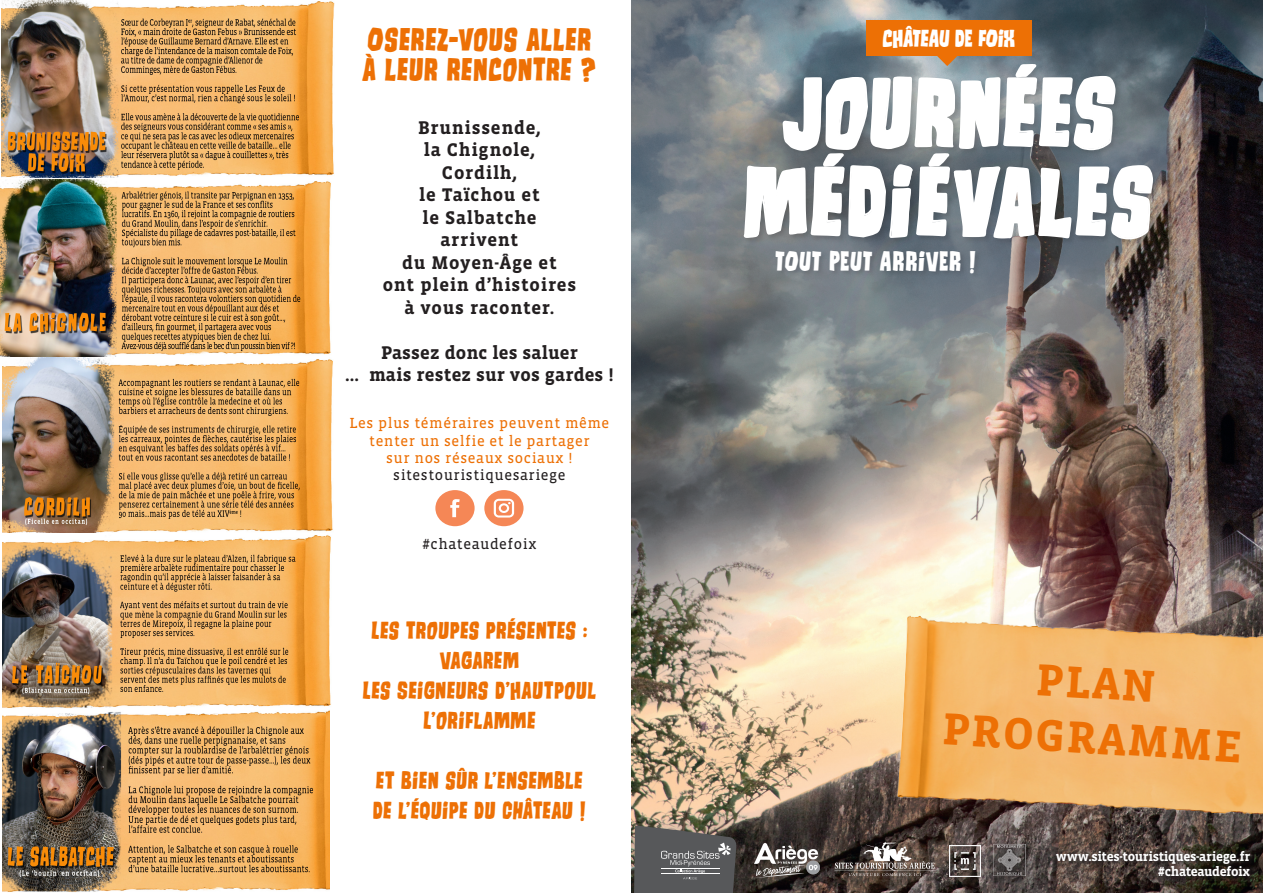
<style>
.page{position:relative;width:1263px;height:893px;background:#fff}
.page>*{position:absolute;margin:0;border:0;box-sizing:border-box;transform-origin:0 0}
.t1{font:89.25px "Runcible";letter-spacing:.04em;color:#fff}
.t2{font:700 45.75px "Vista Slab OT";color:#ed7005}
.t3{font:30px "Runcible";letter-spacing:.04em;color:#ed7005}
.t4{font:25.5px "Runcible";letter-spacing:.04em;color:#fff}
.t5{font:22.5px "Runcible";letter-spacing:.04em;color:#ed7005}
.t6{font:22.5px "Runcible";letter-spacing:.005em;color:#fff}
.t7{font:700 18.75px "Vista Slab OT";letter-spacing:.04em;color:#231f20}
.t8{font:700 18.75px "Vista Slab OT";letter-spacing:.01em;color:#231f20}
.t9{font:15px/17.2px "Vista Slab OT";letter-spacing:.04em;color:#ed7005;text-align:center}
.t10{font:15px "Vista Slab OT";letter-spacing:.04em;color:#231f20}
.t11{font:700 13.5px "Vista Slab OT";letter-spacing:-.025em;color:#fff}
</style>
<div class="page">
<img style="left:631px;top:0;width:632px;height:893px">
<div style="left:866px;top:20px;width:166px;height:36px;background:#ed7005"></div>
<div style="left:743px;top:63px;width:417px;height:184px;background:#231f20;opacity:.17"></div>
<svg style="left:742px;top:38px;width:412px;height:203px;background:#7d8081"></svg>
<div style="left:775px;top:249px;width:207px;height:31px;background:#231f20;opacity:.17"></div>
<img style="left:1px;top:0;width:334px;height:177px">
<img style="left:0;top:180px;width:331px;height:176px">
<img style="left:2px;top:358px;width:331px;height:348px">
<img style="left:2px;top:706px;width:328px;height:187px">
<img style="left:875px;top:588px;width:388px;height:258px">
<div style="left:1051px;top:846px;width:204px;height:36px;background:#231f20;opacity:.36"></div>
<img style="left:754px;top:843px;width:65px;height:35px">
<svg style="left:634px;top:825px;width:103px;height:68px;background:#646363"></svg>
<svg style="left:835px;top:842px;width:100px;height:34px;background:#695e59"></svg>
<img style="left:949px;top:845px;width:31px;height:31px">
<svg style="left:985px;top:837px;width:50px;height:50px;background:#5b5250"></svg>
<img style="left:994px;top:845px;width:31px;height:31px">
<svg style="left:435px;top:490px;width:89px;height:37px"></svg>
<p class="t3" style="left:368px;top:22px;width:224px">OSEREZ-VOUS ALLER</p>
<p class="t3" style="left:363px;top:52px;width:235px">À LEUR RENCONTRE ?</p>
<p class="t7" style="left:418px;top:118px;width:124px">Brunissende,</p>
<p class="t7" style="left:424px;top:140px;width:113px">la Chignole,</p>
<p class="t7" style="left:442px;top:163px;width:77px">Cordilh,</p>
<p class="t7" style="left:419px;top:185px;width:122px">le Taïchou et</p>
<p class="t7" style="left:422px;top:208px;width:116px">le Salbatche</p>
<p class="t7" style="left:441px;top:230px;width:79px">arrivent</p>
<p class="t7" style="left:402px;top:253px;width:156px">du Moyen-Âge et</p>
<p class="t7" style="left:383px;top:275px;width:195px">ont plein d’histoires</p>
<p class="t7" style="left:404px;top:298px;width:152px">à vous raconter.</p>
<p class="t8" style="left:381px;top:343px;width:198px">Passez donc les saluer</p>
<p class="t8" style="left:345px;top:365px;width:270px">... mais restez sur vos gardes !</p>
<p class="t9" style="left:350px;top:415px;width:261px">Les plus téméraires peuvent même tenter un selfie et le partager</p>
<p class="t9" style="left:386px;top:449px;width:188px">sur nos réseaux sociaux !</p>
<p class="t10" style="left:393px;top:467px;width:174px">sitestouristiquesariege</p>
<p class="t10" style="left:422px;top:536px;width:115px">#chateaudefoix</p>
<p class="t5" style="left:371px;top:617px;width:217px">LES TROUPES PRÉSENTES :</p>
<p class="t5" style="left:440px;top:647px;width:81px">VAGAREM</p>
<p class="t5" style="left:363px;top:677px;width:235px">LES SEIGNEURS D’HAUTPOUL</p>
<p class="t5" style="left:423px;top:707px;width:114px">L’ORIFLAMME</p>
<p class="t5" style="left:376px;top:767px;width:208px">ET BIEN SÛR L’ENSEMBLE</p>
<p class="t5" style="left:373px;top:797px;width:214px">DE L’ÉQUIPE DU CHÂTEAU !</p>
<p class="t6" style="left:883px;top:26px;width:134px">CHÂTEAU DE FOIX</p>
<p class="t1" style="left:783px;top:60px;width:333px">JOURNÉES</p>
<p class="t1" style="left:746px;top:149px;width:408px">MÉDIÉVALES</p>
<p class="t4" style="left:775px;top:246px;width:202px">TOUT PEUT ARRIVER !</p>
<p class="t2" style="left:1038px;top:656px;width:120px;rotate:4deg">PLAN</p>
<p class="t2" style="left:944px;top:704px;width:302px;rotate:4deg">PROGRAMME</p>
<p class="t11" style="left:1056px;top:850px;width:196px">www.sites-touristiques-ariege.fr</p>
<p class="t11" style="left:1158px;top:865px;width:93px">#chateaudefoix</p>
</div>
